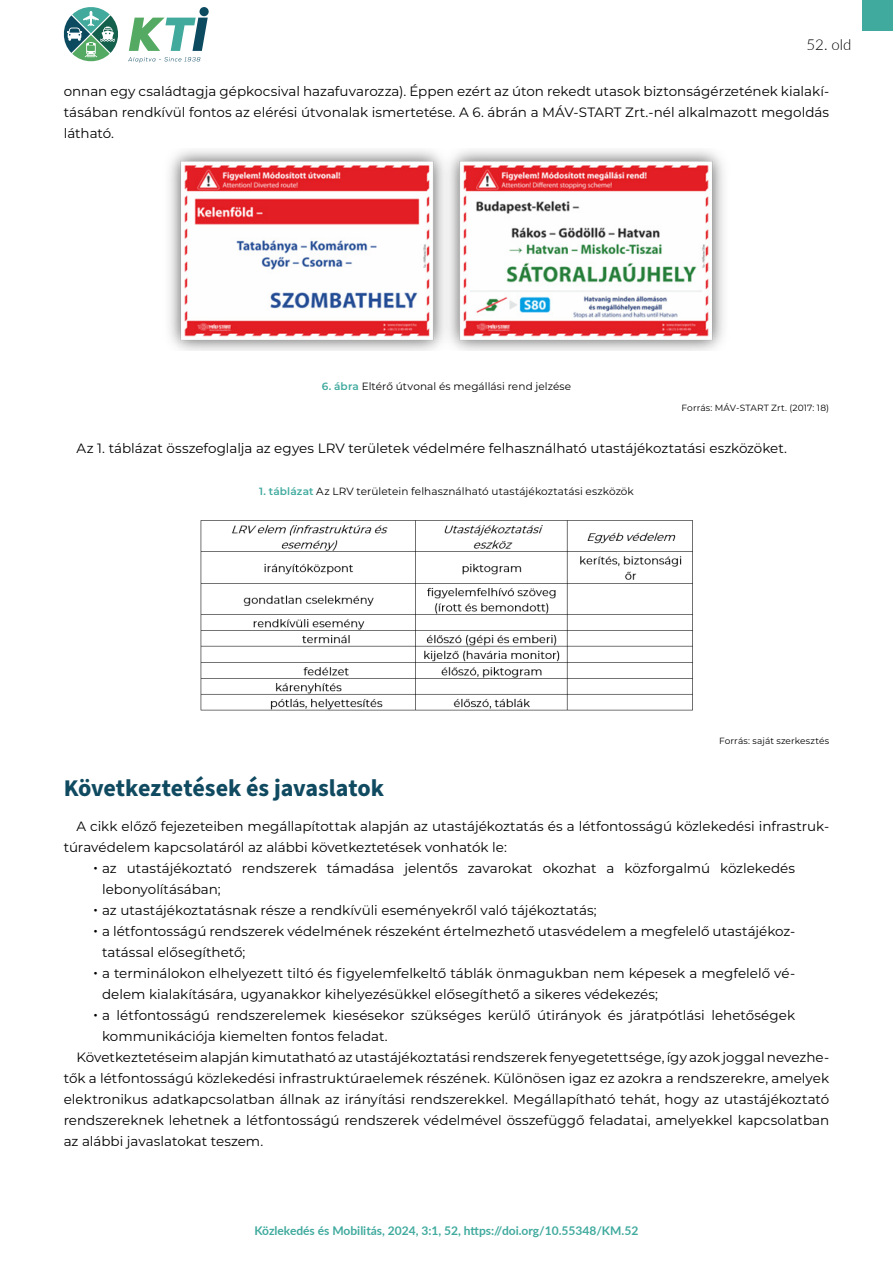
<style>
.page{position:relative;width:893px;height:1263px;background:#fff}
.page>*{position:absolute;margin:0;border:0;box-sizing:border-box;transform-origin:0 0}
.t1{font:700 24px "Source Sans Pro";letter-spacing:-.005em;color:#104a60}
.t2{font:300 15px "Lato";color:#000}
.t3{font:13.5px/21px "Montserrat";color:#000;text-align:justify}
.t4{font:700 12px "Lato";color:#40aa9e}
.t5{font:10.5px "Montserrat";letter-spacing:.01em;color:#000}
.t6{font:9px "Montserrat";letter-spacing:.015em;color:#000}
.s1{font-weight:600;color:#40aa9e}
.s2{font-weight:700}
</style>
<div class="page">
<div style="left:863px;top:0;width:30px;height:31px;background:#40aa9e"></div>
<svg style="left:129px;top:18px;width:79px;height:33px"></svg>
<div style="left:199px;top:7px;width:10px;height:9px;background:#0c4a60;border-radius:50%"></div>
<svg style="left:128px;top:57px;width:72px;height:6px"></svg>
<svg style="left:63px;top:7px;width:55px;height:55px"></svg>
<img style="left:200px;top:520px;width:493px;height:191px">
<img style="left:169px;top:150px;width:555px;height:201px">
<p class="t2" style="left:807px;top:34px;width:46px">52. old</p>
<p class="t3" style="left:64px;top:80px;width:767px">onnan egy családtagja gépkocsival hazafuvarozza). Éppen ezért az úton rekedt utasok biztonságérzetének kialakí&shy;tásában rendkívül fontos az elérési útvonalak ismertetése. A 6. ábrán a MÁV-START Zrt.-nél alkalmazott megoldás látható.</p>
<p class="t5" style="left:322px;top:379px;width:251px"><span class="s1">6. ábra</span> Eltérő útvonal és megállási rend jelzése</p>
<p class="t6" style="left:681px;top:401px;width:149px">Forrás: MÁV-START Zrt. (2017: 18)</p>
<p class="t3" style="left:77px;top:437px;width:712px">Az 1. táblázat összefoglalja az egyes LRV területek védelmére felhasználható utastájékoztatási eszközöket.</p>
<p class="t5" style="left:259px;top:484px;width:376px"><span class="s1">1. táblázat</span> Az LRV területein felhasználható utastájékoztatási eszközök</p>
<p class="t6" style="left:719px;top:734px;width:112px">Forrás: saját szerkesztés</p>
<h1 class="t1" style="left:64px;top:771px;width:322px">Következtetések és javaslatok</h1>
<p class="t3" style="left:77px;top:815px;width:754px">A cikk előző fejezeteiben megállapítottak alapján az utastájékoztatás és a létfontosságú közlekedési infrastruk-</p>
<p class="t3" style="left:64px;top:836px;width:445px">túravédelem kapcsolatáról az alábbi következtetések vonhatók le:</p>
<p class="t3" style="left:93px;top:857px;width:703px"><span class="s2">∙</span> az utastájékoztató rendszerek támadása jelentős zavarokat okozhat a közforgalmú közlekedés</p>
<p class="t3" style="left:102px;top:878px;width:120px">lebonyolításában;</p>
<p class="t3" style="left:93px;top:899px;width:505px"><span class="s2">∙</span> az utastájékoztatásnak része a rendkívüli eseményekről való tájékoztatás;</p>
<p class="t3" style="left:93px;top:920px;width:703px"><span class="s2">∙</span> a létfontosságú rendszerek védelmének részeként értelmezhető utasvédelem a megfelelő utastájékoz-</p>
<p class="t3" style="left:102px;top:941px;width:145px">tatással elősegíthető;</p>
<p class="t3" style="left:93px;top:962px;width:703px"><span class="s2">∙</span> a terminálokon elhelyezett tiltó és figyelemfelkeltő táblák önmagukban nem képesek a megfelelő vé-</p>
<p class="t3" style="left:102px;top:983px;width:558px">delem kialakítására, ugyanakkor kihelyezésükkel elősegíthető a sikeres védekezés;</p>
<p class="t3" style="left:93px;top:1004px;width:703px"><span class="s2">∙</span> a létfontosságú rendszerelemek kiesésekor szükséges kerülő útirányok és járatpótlási lehetőségek</p>
<p class="t3" style="left:102px;top:1025px;width:287px">kommunikációja kiemelten fontos feladat.</p>
<p class="t3" style="left:77px;top:1046px;width:754px">Következtetéseim alapján kimutatható az utastájékoztatási rendszerek fenyegetettsége, így azok joggal nevezhe-</p>
<p class="t3" style="left:64px;top:1067px;width:767px">tők a létfontosságú közlekedési infrastruktúraelemek részének. Különösen igaz ez azokra a rendszerekre, amelyek</p>
<p class="t3" style="left:64px;top:1088px;width:767px">elektronikus adatkapcsolatban állnak az irányítási rendszerekkel. Megállapítható tehát, hogy az utastájékoztató</p>
<p class="t3" style="left:64px;top:1109px;width:767px">rendszereknek lehetnek a létfontosságú rendszerek védelmével összefüggő feladatai, amelyekkel kapcsolatban</p>
<p class="t3" style="left:64px;top:1130px;width:201px">az alábbi javaslatokat teszem.</p>
<p class="t4" style="left:254px;top:1221px;width:385px">Közlekedés és Mobilitás, 2024, 3:1, 52, https://doi.org/10.55348/KM.52</p>
</div>
